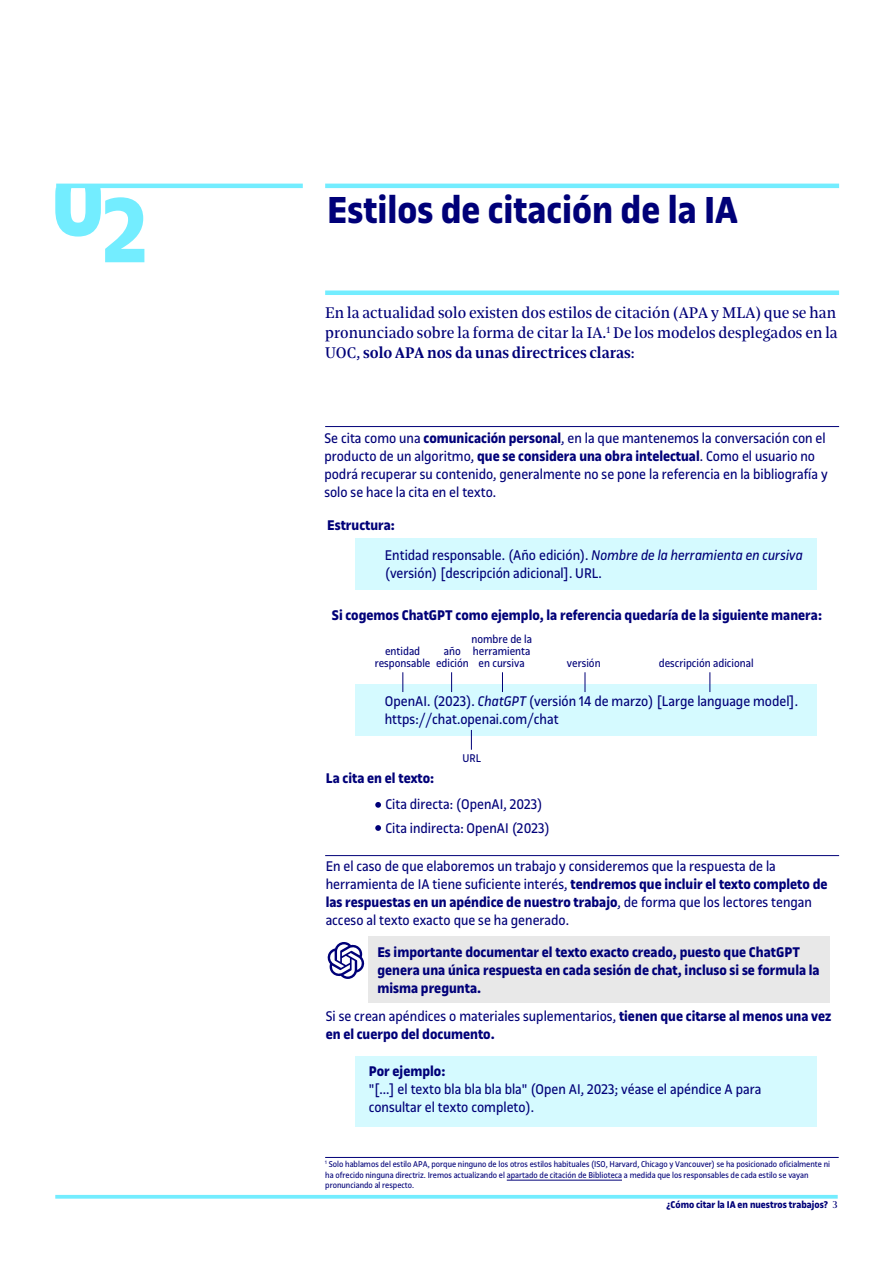
<style>
.page{position:relative;width:893px;height:1264px;background:#fff}
.page>*{position:absolute;margin:0;border:0;box-sizing:border-box;transform-origin:0 0}
.t1{font:700 40.2px "UOC Sans";color:#000078}
.t2{font:16.5px/19.8px "UOC Serif";color:#000078;text-align:justify}
.t3{font:15px/18px "UOC Sans";color:#000078}
.t4{font:700 15px/18px "UOC Sans";color:#000078}
.t5{font:12px/12px "UOC Sans";color:#000078;text-align:center}
.t6{font:700 10.5px "UOC Sans";color:#000078}
.t7{font:9px/10.8px "UOC Sans";color:#000078}
.s1{font-weight:700}
.s2{font-style:italic}
.s3{font-weight:400}
.s4{font-family:"UOC Serif";font-weight:400}
</style>
<div class="page">
<div style="left:356px;top:684px;width:461px;height:51px;background:#d5faff"></div>
<div style="left:356px;top:538px;width:461px;height:51px;background:#d5faff"></div>
<div style="left:369px;top:935px;width:461px;height:67px;background:#e8e8e8"></div>
<div style="left:356px;top:1055px;width:461px;height:71px;background:#d5faff"></div>
<svg style="left:55px;top:1194px;width:783px;height:4px;fill:#73edff"></svg>
<div style="left:56px;top:183px;width:247px;height:5px;background:#73edff"></div>
<div style="left:325px;top:183px;width:514px;height:5px;background:#73edff"></div>
<svg style="left:55px;top:188px;width:89px;height:74px"></svg>
<div style="left:325px;top:290px;width:514px;height:5px;background:#73edff"></div>
<hr style="left:325px;top:426px;width:514px;height:1px;background:#000078">
<hr style="left:325px;top:855px;width:514px;height:1px;background:#000078">
<hr style="left:325px;top:1156px;width:514px;height:1px;background:#000078">
<svg style="left:327px;top:942px;width:38px;height:36px"></svg>
<svg style="left:375px;top:802px;width:6px;height:5px"></svg>
<svg style="left:375px;top:825px;width:6px;height:5px"></svg>
<svg style="left:471px;top:730px;width:1px;height:19px"></svg>
<svg style="left:402px;top:672px;width:1px;height:20px"></svg>
<svg style="left:451px;top:672px;width:1px;height:20px"></svg>
<svg style="left:502px;top:672px;width:1px;height:20px"></svg>
<svg style="left:585px;top:672px;width:1px;height:20px"></svg>
<svg style="left:709px;top:672px;width:1px;height:20px"></svg>
<hr style="left:507px;top:1179px;width:115px;height:1px;background:#000078">
<h1 class="t1" style="left:327px;top:187px;width:412px">Estilos de citación de la IA</h1>
<p class="t2" style="left:325px;top:303px;width:514px">En la actualidad solo existen dos estilos de citación (APA y MLA) que se han pronunciado sobre la forma de citar la IA.<sup>1</sup> De los modelos desplegados en la UOC, <span class="s1">solo APA nos da unas directrices claras</span>:</p>
<p class="t3" style="left:324px;top:429px;width:505px">Se cita como una <span class="s1">comunicación personal</span>, en la que mantenemos la conversación con el producto de un algoritmo, <span class="s1">que se considera una obra intelectual</span>. Como el usuario no podrá recuperar su contenido, generalmente no se pone la referencia en la bibliografía y solo se hace la cita en el texto.</p>
<p class="t4" style="left:327px;top:516px;width:69px">Estructura:</p>
<p class="t3" style="left:385px;top:546px;width:420px">Entidad responsable. (Año edición). <span class="s2">Nombre de la herramienta en cursiva </span>(versión) [descripción adicional]. URL.</p>
<p class="t4" style="left:332px;top:606px;width:492px">Si cogemos ChatGPT como ejemplo, la referencia quedaría de la siguiente manera:</p>
<p class="t5" style="left:471px;top:633px;width:62px">nombre de la herramienta en cursiva</p>
<p class="t5" style="left:375px;top:645px;width:57px">entidad responsable</p>
<p class="t5" style="left:436px;top:645px;width:34px">año edición</p>
<p class="t5" style="left:567px;top:657px;width:35px">versión</p>
<p class="t5" style="left:659px;top:657px;width:96px">descripción adicional</p>
<p class="t3" style="left:385px;top:692px;width:415px">OpenAI. (2023). <span class="s2">ChatGPT</span> (versión 14 de marzo) [Large language model]. https://chat.openai.com/chat</p>
<p class="t4" style="left:326px;top:768px;width:110px">La cita en el texto:</p>
<p class="t5" style="left:462px;top:752px;width:20px">URL</p>
<p class="t3" style="left:385px;top:792px;width:166px;line-height:24px">Cita directa: (OpenAI, 2023)<br>Cita indirecta: OpenAI (2023)</p>
<p class="t3" style="left:326px;top:857px;width:503px">En el caso de que elaboremos un trabajo y consideremos que la respuesta de la herramienta de IA tiene suficiente interés, <span class="s1">tendremos que incluir el texto completo de las respuestas en un apéndice de nuestro trabajo</span>, de forma que los lectores tengan acceso al texto exacto que se ha generado.</p>
<p class="t4" style="left:377px;top:942px;width:444px">Es importante documentar el texto exacto creado, puesto que ChatGPT genera una única respuesta en cada sesión de chat, incluso si se formula la misma pregunta.</p>
<p class="t4" style="left:326px;top:1007px;width:507px"><span class="s3">Si se crean apéndices o materiales suplementarios,</span> tienen que citarse al menos una vez en el cuerpo del documento.</p>
<p class="t4" style="left:369px;top:1062px;width:78px">Por ejemplo:</p>
<p class="t3" style="left:369px;top:1080px;width:394px">"[...] el texto bla bla bla bla" (Open AI, 2023; véase el apéndice A para consultar el texto completo).</p>
<p class="t7" style="left:325px;top:1158px;width:506px"><sup>1</sup> Solo hablamos del estilo APA, porque ninguno de los otros estilos habituales (ISO, Harvard, Chicago y Vancouver) se ha posicionado oficialmente ni ha ofrecido ninguna directriz. Iremos actualizando el apartado de citación de Biblioteca a medida que los responsables de cada estilo se vayan pronunciando al respecto.</p>
<p class="t6" style="left:666px;top:1198px;width:173px">¿Cómo citar la IA en nuestros trabajos? <span class="s4">3</span></p>
</div>
